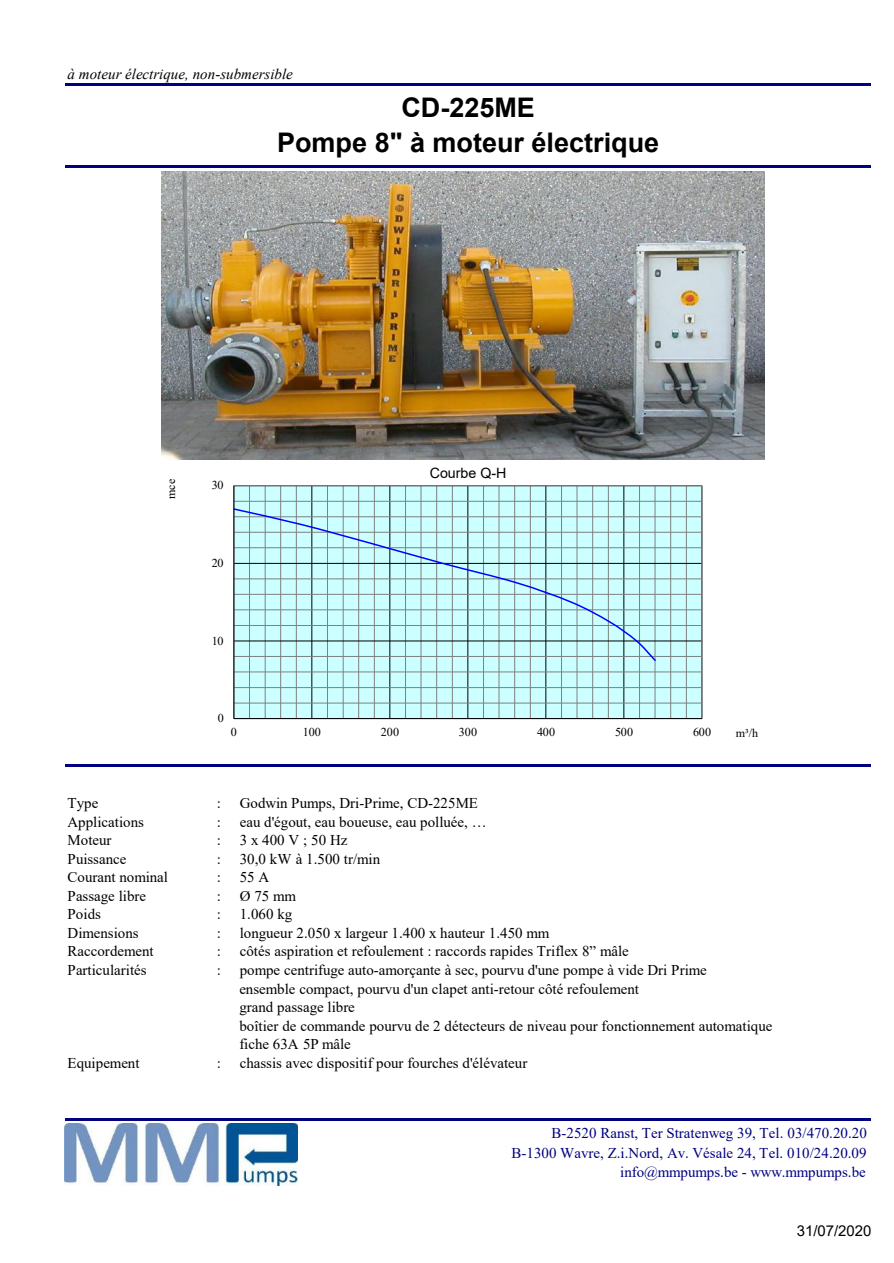
<style>
.page{position:relative;width:894px;height:1263px;background:#fff}
.page>*{position:absolute;margin:0;border:0;box-sizing:border-box;transform-origin:0 0}
.t1{font:700 27px/34.5px "Arial";color:#000;text-align:center}
.t2{font:15px/18.6px "Times New Roman";color:#000}
.t3{font:15px/19.2px "Times New Roman";color:#000080;text-align:right}
.t4{font:italic 15px "Times New Roman";color:#000}
.t5{font:15px "Times New Roman";letter-spacing:.125em;color:#000}
.t6{font:15px "Arial";color:#000}
.t7{font:14.25px "Arial";color:#000}
.t8{font:12px "Times New Roman";letter-spacing:-.005em;color:#000}
</style>
<div class="page">
<hr style="left:65px;top:83px;width:805px;height:3px;background:#000080">
<hr style="left:65px;top:165px;width:805px;height:3px;background:#000080">
<hr style="left:65px;top:764px;width:805px;height:3px;background:#000080">
<hr style="left:65px;top:1118px;width:805px;height:3px;background:#000080">
<div style="left:234px;top:486px;width:467px;height:233px;background:#cff"></div>
<hr style="left:249px;top:486px;width:1px;height:233px;background:#808080">
<hr style="left:265px;top:486px;width:1px;height:233px;background:#808080">
<hr style="left:280px;top:486px;width:1px;height:233px;background:#808080">
<hr style="left:296px;top:486px;width:1px;height:233px;background:#808080">
<hr style="left:327px;top:486px;width:1px;height:233px;background:#808080">
<hr style="left:343px;top:486px;width:1px;height:233px;background:#808080">
<hr style="left:358px;top:486px;width:1px;height:233px;background:#808080">
<hr style="left:374px;top:486px;width:1px;height:233px;background:#808080">
<hr style="left:405px;top:486px;width:1px;height:233px;background:#808080">
<hr style="left:420px;top:486px;width:1px;height:233px;background:#808080">
<hr style="left:436px;top:486px;width:1px;height:233px;background:#808080">
<hr style="left:452px;top:486px;width:1px;height:233px;background:#808080">
<hr style="left:483px;top:486px;width:1px;height:233px;background:#808080">
<hr style="left:498px;top:486px;width:1px;height:233px;background:#808080">
<hr style="left:514px;top:486px;width:1px;height:233px;background:#808080">
<hr style="left:530px;top:486px;width:1px;height:233px;background:#808080">
<hr style="left:561px;top:486px;width:1px;height:233px;background:#808080">
<hr style="left:576px;top:486px;width:1px;height:233px;background:#808080">
<hr style="left:592px;top:486px;width:1px;height:233px;background:#808080">
<hr style="left:607px;top:486px;width:1px;height:233px;background:#808080">
<hr style="left:639px;top:486px;width:1px;height:233px;background:#808080">
<hr style="left:654px;top:486px;width:1px;height:233px;background:#808080">
<hr style="left:670px;top:486px;width:1px;height:233px;background:#808080">
<hr style="left:685px;top:486px;width:1px;height:233px;background:#808080">
<hr style="left:311px;top:486px;width:1px;height:233px;background:#000">
<hr style="left:389px;top:486px;width:1px;height:233px;background:#000">
<hr style="left:467px;top:486px;width:1px;height:233px;background:#000">
<hr style="left:545px;top:486px;width:1px;height:233px;background:#000">
<hr style="left:623px;top:486px;width:1px;height:233px;background:#000">
<hr style="left:234px;top:703px;width:467px;height:1px;background:#808080">
<hr style="left:234px;top:687px;width:467px;height:1px;background:#808080">
<hr style="left:234px;top:672px;width:467px;height:1px;background:#808080">
<hr style="left:234px;top:656px;width:467px;height:1px;background:#808080">
<hr style="left:234px;top:625px;width:467px;height:1px;background:#808080">
<hr style="left:234px;top:609px;width:467px;height:1px;background:#808080">
<hr style="left:234px;top:594px;width:467px;height:1px;background:#808080">
<hr style="left:234px;top:579px;width:467px;height:1px;background:#808080">
<hr style="left:234px;top:547px;width:467px;height:1px;background:#808080">
<hr style="left:234px;top:532px;width:467px;height:1px;background:#808080">
<hr style="left:234px;top:516px;width:467px;height:1px;background:#808080">
<hr style="left:234px;top:501px;width:467px;height:1px;background:#808080">
<hr style="left:234px;top:641px;width:467px;height:1px;background:#000">
<hr style="left:234px;top:563px;width:467px;height:1px;background:#000">
<hr style="left:234px;top:718px;width:467px;height:1px;background:#000">
<hr style="left:233px;top:486px;width:1px;height:233px;background:#000">
<svg style="left:233px;top:507px;width:424px;height:155px"></svg>
<img style="left:161px;top:171px;width:603px;height:289px">
<img style="left:64px;top:1123px;width:234px;height:62px">
<p class="t4" style="left:68px;top:69px;width:227px">à moteur électrique, non-submersible</p>
<h1 class="t1" style="left:277px;top:93px;width:383px">CD-225ME<br>Pompe 8" à moteur électrique</h1>
<p class="t8" style="left:167px;top:499px;width:22px;rotate:-90deg">mce</p>
<p class="t8" style="left:212px;top:481px;width:13px">30</p>
<p class="t8" style="left:212px;top:559px;width:13px">20</p>
<p class="t7" style="left:429px;top:467px;width:78px">Courbe Q-H</p>
<p class="t8" style="left:212px;top:636px;width:13px">10</p>
<p class="t8" style="left:218px;top:714px;width:8px">0</p>
<p class="t8" style="left:231px;top:728px;width:8px">0</p>
<p class="t8" style="left:303px;top:728px;width:20px">100</p>
<p class="t8" style="left:381px;top:728px;width:20px">200</p>
<p class="t8" style="left:459px;top:728px;width:20px">300</p>
<p class="t8" style="left:537px;top:728px;width:20px">400</p>
<p class="t8" style="left:614px;top:728px;width:20px">500</p>
<p class="t8" style="left:692px;top:728px;width:20px">600</p>
<p class="t8" style="left:735px;top:728px;width:24px">m³/h</p>
<p class="t2" style="left:68px;top:795px;width:32px">Type</p>
<p class="t2" style="left:217px;top:795px;width:6px">:</p>
<p class="t2" style="left:240px;top:795px;width:240px">Godwin Pumps, Dri-Prime, CD-225ME</p>
<p class="t2" style="left:68px;top:814px;width:78px">Applications</p>
<p class="t2" style="left:217px;top:814px;width:6px">:</p>
<p class="t2" style="left:240px;top:814px;width:248px">eau d'égout, eau boueuse, eau polluée, …</p>
<p class="t2" style="left:68px;top:832px;width:46px">Moteur</p>
<p class="t2" style="left:217px;top:832px;width:6px">:</p>
<p class="t5" style="left:240px;top:835px;width:109px">3x400V;50Hz</p>
<p class="t2" style="left:68px;top:851px;width:60px">Puissance</p>
<p class="t2" style="left:217px;top:851px;width:6px">:</p>
<p class="t2" style="left:240px;top:851px;width:142px">30,0 kW à 1.500 tr/min</p>
<p class="t2" style="left:68px;top:869px;width:102px">Courant nominal</p>
<p class="t2" style="left:217px;top:869px;width:6px">:</p>
<p class="t2" style="left:240px;top:869px;width:31px">55 A</p>
<p class="t2" style="left:68px;top:888px;width:80px">Passage libre</p>
<p class="t2" style="left:217px;top:888px;width:6px">:</p>
<p class="t2" style="left:240px;top:888px;width:58px">Ø 75 mm</p>
<p class="t2" style="left:68px;top:907px;width:35px">Poids</p>
<p class="t2" style="left:217px;top:907px;width:6px">:</p>
<p class="t2" style="left:240px;top:907px;width:54px">1.060 kg</p>
<p class="t2" style="left:68px;top:925px;width:72px">Dimensions</p>
<p class="t2" style="left:217px;top:925px;width:6px">:</p>
<p class="t2" style="left:240px;top:925px;width:311px">longueur 2.050 x largeur 1.400 x hauteur 1.450 mm</p>
<p class="t2" style="left:68px;top:944px;width:88px">Raccordement</p>
<p class="t2" style="left:217px;top:944px;width:6px">:</p>
<p class="t2" style="left:240px;top:944px;width:390px">côtés aspiration et refoulement : raccords rapides Triflex 8” mâle</p>
<p class="t2" style="left:68px;top:962px;width:81px">Particularités</p>
<p class="t2" style="left:217px;top:962px;width:6px">:</p>
<p class="t2" style="left:239px;top:962px;width:534px">pompe centrifuge auto-amorçante à sec, pourvu d'une pompe à vide Dri Prime<br>ensemble compact, pourvu d'un clapet anti-retour côté refoulement<br>grand passage libre<br>boîtier de commande pourvu de 2 détecteurs de niveau pour fonctionnement automatique fiche 63A 5P mâle</p>
<p class="t2" style="left:68px;top:1055px;width:73px">Equipement</p>
<p class="t2" style="left:217px;top:1055px;width:6px">:</p>
<p class="t2" style="left:240px;top:1055px;width:289px">chassis avec dispositif pour fourches d'élévateur</p>
<p class="t3" style="left:511px;top:1125px;width:357px">B-2520 Ranst, Ter Stratenweg 39, Tel. 03/470.20.20<br>B-1300 Wavre, Z.i.Nord, Av. Vésale 24, Tel. 010/24.20.09 info@mmpumps.be - www.mmpumps.be</p>
<p class="t6" style="left:796px;top:1225px;width:76px">31/07/2020</p>
</div>
